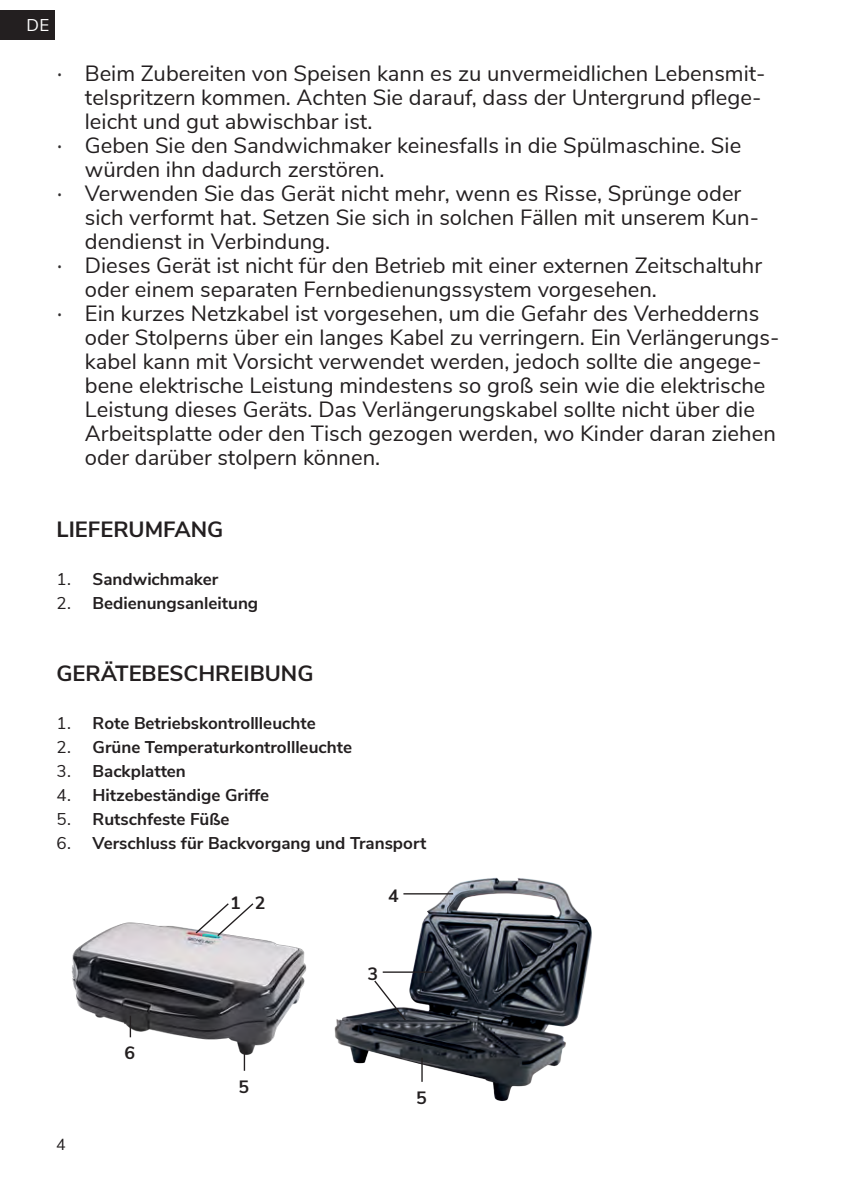
<style>
.page{position:relative;width:841px;height:1191px;background:#fff}
.page>*{position:absolute;margin:0;border:0;box-sizing:border-box;transform-origin:0 0}
.t1{font:22px/24px "Nunito Sans";color:#231f20}
.t2{font:700 22px "Nunito Sans";color:#231f20}
.t3{font:700 17.8px "Nunito Sans";color:#231f20}
.t4{font:700 17px "Nunito Sans";color:#231f20}
.t5{font:17px "Nunito Sans";color:#fff}
.t6{font:16px "Nunito Sans";color:#231f20}
.s1{font-family:"Open Sans";font-weight:300;font-size:17px;color:#312f30}
.s2{font-weight:400}
</style>
<div class="page">
<div style="left:0;top:10px;width:55px;height:30px;background:#231f20"></div>
<img style="left:71px;top:922px;width:236px;height:141px">
<img style="left:334px;top:877px;width:258px;height:224px">
<hr style="left:403px;top:893px;width:50px;height:1px;background:#231f20">
<hr style="left:382px;top:971px;width:50px;height:1px;background:#231f20">
<svg style="left:130px;top:1015px;width:1px;height:22px"></svg>
<svg style="left:244px;top:1048px;width:1px;height:22px"></svg>
<svg style="left:421px;top:1057px;width:1px;height:24px"></svg>
<svg style="left:373px;top:978px;width:34px;height:43px"></svg>
<svg style="left:194px;top:903px;width:61px;height:34px"></svg>
<p class="t5" style="left:27px;top:12px;width:24px">DE</p>
<p class="t1" style="left:85px;top:59px;width:681px;text-indent:-28px"><span class="s1">•</span> Beim Zubereiten von Speisen kann es zu unvermeidlichen Lebensmit&shy;telspritzern kommen. Achten Sie darauf, dass der Untergrund pflege&shy;leicht und gut abwischbar ist.</p>
<p class="t1" style="left:85px;top:131px;width:657px;text-indent:-28px"><span class="s1">•</span> Geben Sie den Sandwichmaker keinesfalls in die Spülmaschine. Sie würden ihn dadurch zerstören.</p>
<p class="t1" style="left:85px;top:179px;width:675px;text-indent:-28px"><span class="s1">•</span> Verwenden Sie das Gerät nicht mehr, wenn es Risse, Sprünge oder sich verformt hat. Setzen Sie sich in solchen Fällen mit unserem Kun&shy;dendienst in Verbindung.</p>
<p class="t1" style="left:85px;top:251px;width:678px;text-indent:-28px"><span class="s1">•</span> Dieses Gerät ist nicht für den Betrieb mit einer externen Zeitschaltuhr oder einem separaten Fernbedienungssystem vorgesehen.</p>
<p class="t1" style="left:85px;top:299px;width:695px;text-indent:-28px"><span class="s1">•</span> Ein kurzes Netzkabel ist vorgesehen, um die Gefahr des Verhedderns oder Stolperns über ein langes Kabel zu verringern. Ein Verlängerungs&shy;kabel kann mit Vorsicht verwendet werden, jedoch sollte die angege&shy;bene elektrische Leistung mindestens so groß sein wie die elektrische Leistung dieses Geräts. Das Verlängerungskabel sollte nicht über die Arbeitsplatte oder den Tisch gezogen werden, wo Kinder daran ziehen oder darüber stolpern können.</p>
<p class="t2" style="left:56px;top:513px;width:168px">LIEFERUMFANG</p>
<p class="t4" style="left:56px;top:566px;width:163px"><span class="s2">1.</span> Sandwichmaker</p>
<p class="t4" style="left:56px;top:590px;width:203px"><span class="s2">2.</span> Bedienungsanleitung</p>
<p class="t2" style="left:56px;top:657px;width:258px">GERÄTEBESCHREIBUNG</p>
<p class="t4" style="left:56px;top:710px;width:261px"><span class="s2">1.</span> Rote Betriebskontrollleuchte</p>
<p class="t4" style="left:56px;top:734px;width:297px"><span class="s2">2.</span> Grüne Temperaturkontrollleuchte</p>
<p class="t4" style="left:56px;top:758px;width:131px"><span class="s2">3.</span> Backplatten</p>
<p class="t4" style="left:56px;top:782px;width:214px"><span class="s2">4.</span> Hitzebeständige Griffe</p>
<p class="t4" style="left:56px;top:806px;width:174px"><span class="s2">5.</span> Rutschfeste Füße</p>
<p class="t4" style="left:56px;top:830px;width:371px"><span class="s2">6.</span> Verschluss für Backvorgang und Transport</p>
<p class="t3" style="left:388px;top:882px;width:12px">4</p>
<p class="t3" style="left:254px;top:889px;width:12px">2</p>
<p class="t3" style="left:230px;top:889px;width:12px">1</p>
<p class="t3" style="left:367px;top:961px;width:12px">3</p>
<p class="t6" style="left:56px;top:1132px;width:11px">4</p>
<p class="t3" style="left:125px;top:1039px;width:12px">6</p>
<p class="t3" style="left:238px;top:1073px;width:12px">5</p>
<p class="t3" style="left:416px;top:1084px;width:12px">5</p>
</div>
